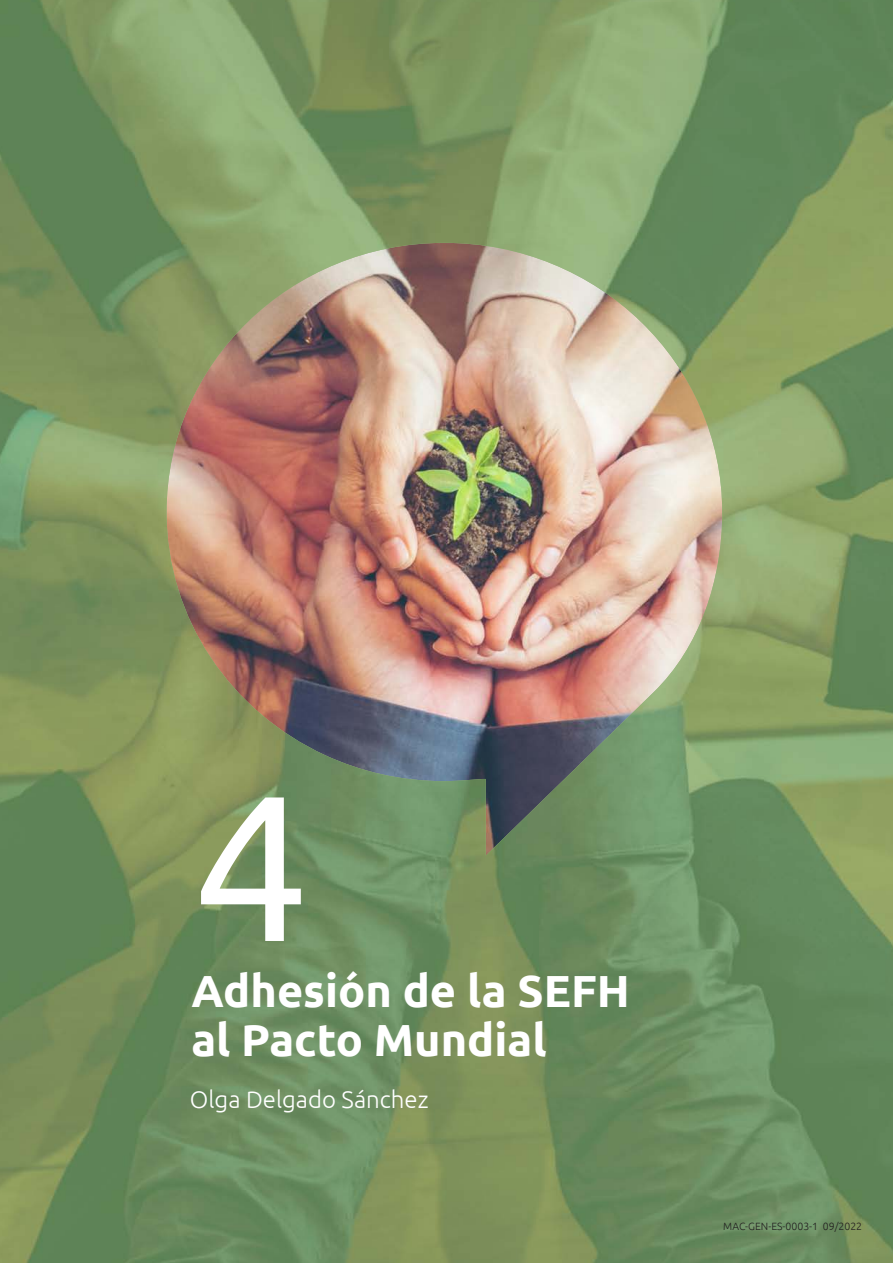
<style>
.page{position:relative;width:893px;height:1263px;background:#fff}
.page>*{position:absolute;margin:0;border:0;box-sizing:border-box;transform-origin:0 0}
.C__texto{font:207px "Ubuntu";color:#fff}
.C__texto-2{font:700 45px/49.5px "Ubuntu";color:#fff}
.C__texto-3{font:300 24px "Ubuntu";color:#fff}
.C__texto-4{font:300 10.5px "Ubuntu";color:#231f20}
</style>
<div class="page">
<img style="left:0;top:0;width:893px;height:1263px">
<p class="C__texto" style="left:193px;top:742px;width:118px">4</p>
<p class="C__texto-2" style="left:191px;top:965px;width:440px">Adhesión de la SEFH al Pacto Mundial</p>
<p class="C__texto-3" style="left:190px;top:1085px;width:240px">Olga Delgado Sánchez</p>
<p class="C__texto-4" style="left:723px;top:1219px;width:140px">MAC-GEN-ES-0003-1 09/2022</p>
</div>
